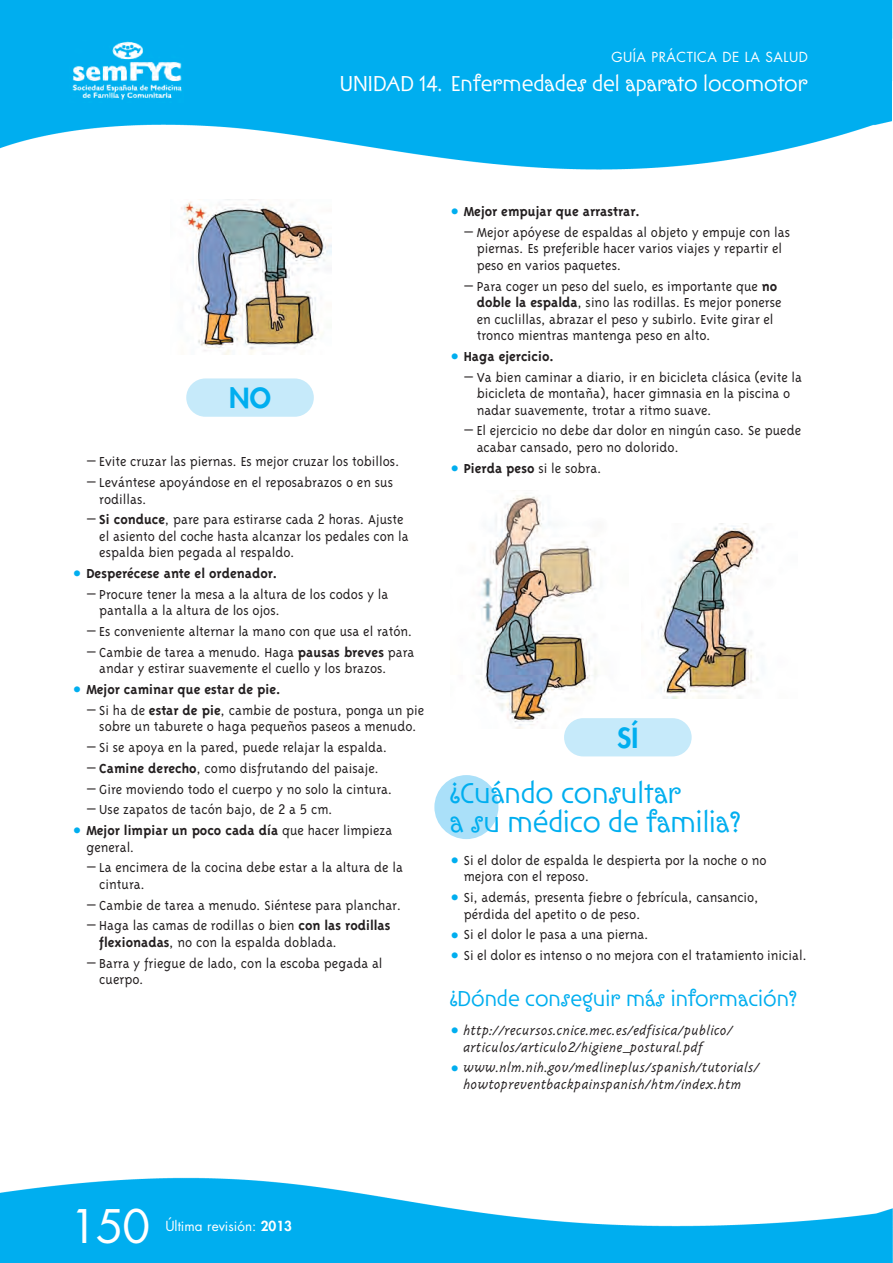
<style>
.page{position:relative;width:893px;height:1263px;background:#fff}
.page>*{position:absolute;margin:0;border:0;box-sizing:border-box;transform-origin:0 0}
.t1{font:45px "Futura";color:#fff}
.t2{font:30px/29.2px "Ironwork ITCTT";color:#00aeef}
.t3{font:800 27px "Futura";color:#00aeef}
.t4{font:22.5px "Ironwork ITCTT";color:#fff}
.t5{font:22.5px "Ironwork ITCTT";color:#00aeef}
.t6{font:300 15px/16.5px "Triplex";color:#231f20}
.t7{font:italic 300 15px/16.5px "Triplex";color:#231f20}
.t8{font:700 15px/16.5px "Triplex";color:#231f20}
.t9{font:13.5px "Futura";letter-spacing:.035em;color:#fff}
.t10{font:13.5px "Futura";color:#fff}
.s1{font-weight:700}
.s2{font-family:"Officina Sans";font-weight:400}
.s3{font-family:"European Pi Three";font-weight:400;color:#00aeef}
.s4{font-weight:300}
.s5{font-family:"European Pi Three";font-weight:400;font-style:normal;color:#00aeef}
.s6{font-weight:800}
</style>
<div class="page">
<div style="left:434px;top:775px;width:64px;height:64px;background:#aae0f9;border-radius:50%"></div>
<img style="left:0;top:1177px;width:893px;height:86px">
<img style="left:0;top:0;width:893px;height:170px">
<div style="left:59px;top:32px;width:142px;height:81px;background:#00aeef"></div>
<img style="left:72px;top:41px;width:110px;height:59px">
<img style="left:477px;top:495px;width:120px;height:233px">
<img style="left:652px;top:523px;width:112px;height:176px">
<img style="left:181px;top:201px;width:150px;height:153px">
<div style="left:186px;top:378px;width:128px;height:39px;background:#c6eafa;border-radius:19px"></div>
<div style="left:564px;top:718px;width:128px;height:38px;background:#c6eafa;border-radius:19px"></div>
<p class="t9" style="left:611px;top:51px;width:198px">GUÍA PRÁCTICA DE LA SALUD</p>
<p class="t4" style="left:340px;top:70px;width:470px">UNIDAD 14. Enfermedades del aparato locomotor</p>
<p class="t3" style="left:229px;top:385px;width:43px">NO</p>
<p class="t6" style="left:87px;top:453px;width:314px">– Evite cruzar las piernas. Es mejor cruzar los tobillos.</p>
<p class="t6" style="left:99px;top:474px;width:295px;text-indent:-12px">– Levántese apoyándose en el reposabrazos o en sus rodillas.</p>
<p class="t6" style="left:99px;top:511px;width:311px;text-indent:-12px">– <span class="s1">Si conduce</span>, pare para estirarse cada <span class="s2">2</span> horas. Ajuste el asiento del coche hasta alcanzar los pedales con la espalda bien pegada al respaldo.</p>
<p class="t8" style="left:72px;top:565px;width:207px"><span class="s3">-</span> Desperécese ante el ordenador.</p>
<p class="t6" style="left:99px;top:585px;width:291px;text-indent:-12px">– Procure tener la mesa a la altura de los codos y la pantalla a la altura de los ojos.</p>
<p class="t6" style="left:87px;top:623px;width:327px">– Es conveniente alternar la mano con que usa el ratón.</p>
<p class="t6" style="left:99px;top:643px;width:317px;text-indent:-12px">– Cambie de tarea a menudo. Haga <span class="s1">pausas breves</span> para andar y estirar suavemente el cuello y los brazos.</p>
<p class="t8" style="left:72px;top:681px;width:210px"><span class="s3">-</span> Mejor caminar que estar de pie.</p>
<p class="t6" style="left:87px;top:701px;width:339px;text-align:center">– Si ha de <span class="s1">estar de pie</span>, cambie de postura, ponga un pie sobre un taburete o haga pequeños paseos a menudo.</p>
<p class="t6" style="left:87px;top:739px;width:302px">– Si se apoya en la pared, puede relajar la espalda.</p>
<p class="t6" style="left:87px;top:759px;width:293px">– <span class="s1">Camine derecho</span>, como disfrutando del paisaje.</p>
<p class="t6" style="left:87px;top:780px;width:307px">– Gire moviendo todo el cuerpo y no solo la cintura.</p>
<p class="t6" style="left:87px;top:801px;width:247px">– Use zapatos de tacón bajo, de <span class="s2">2</span> a <span class="s2">5</span> cm.</p>
<p class="t8" style="left:86px;top:822px;width:307px;text-indent:-14px"><span class="s3">-</span> Mejor limpiar un poco cada día <span class="s4">que hacer limpieza general.</span></p>
<p class="t6" style="left:99px;top:859px;width:305px;text-indent:-12px">– La encimera de la cocina debe estar a la altura de la cintura.</p>
<p class="t6" style="left:87px;top:896px;width:316px">– Cambie de tarea a menudo. Siéntese para planchar.</p>
<p class="t6" style="left:99px;top:917px;width:293px;text-indent:-12px">– Haga las camas de rodillas o bien <span class="s1">con las rodillas flexionadas</span>, no con la espalda doblada.</p>
<p class="t6" style="left:99px;top:954px;width:285px;text-indent:-12px">– Barra y friegue de lado, con la escoba pegada al cuerpo.</p>
<p class="t8" style="left:450px;top:203px;width:192px"><span class="s3">-</span> Mejor empujar que arrastrar.</p>
<p class="t6" style="left:477px;top:223px;width:315px;text-indent:-12px">– Mejor apóyese de espaldas al objeto y empuje con las piernas. Es preferible hacer varios viajes y repartir el peso en varios paquetes.</p>
<p class="t6" style="left:477px;top:277px;width:306px;text-indent:-12px">– Para coger un peso del suelo, es importante que <span class="s1">no doble la espalda</span>, sino las rodillas. Es mejor ponerse en cuclillas, abrazar el peso y subirlo. Evite girar el tronco mientras mantenga peso en alto.</p>
<p class="t8" style="left:450px;top:347px;width:106px"><span class="s3">-</span> Haga ejercicio.</p>
<p class="t6" style="left:477px;top:368px;width:327px;text-indent:-12px">– Va bien caminar a diario, ir en bicicleta clásica (evite la bicicleta de montaña), hacer gimnasia en la piscina o nadar suavemente, trotar a ritmo suave.</p>
<p class="t6" style="left:477px;top:422px;width:326px;text-indent:-12px">– El ejercicio no debe dar dolor en ningún caso. Se puede acabar cansado, pero no dolorido.</p>
<p class="t8" style="left:450px;top:459px;width:153px"><span class="s3">-</span> Pierda peso <span class="s4">si le sobra.</span></p>
<p class="t3" style="left:617px;top:725px;width:23px">SÍ</p>
<p class="t2" style="left:450px;top:778px;width:292px">¿Cuándo consultar<br>a su médico de familia?</p>
<p class="t6" style="left:464px;top:851px;width:305px;text-indent:-14px"><span class="s3">-</span> Si el dolor de espalda le despierta por la noche o no mejora con el reposo.</p>
<p class="t6" style="left:464px;top:889px;width:296px;text-indent:-14px"><span class="s3">-</span> Si, además, presenta fiebre o febrícula, cansancio, pérdida del apetito o de peso.</p>
<p class="t6" style="left:450px;top:926px;width:200px"><span class="s3">-</span> Si el dolor le pasa a una pierna.</p>
<p class="t6" style="left:450px;top:947px;width:359px"><span class="s3">-</span> Si el dolor es intenso o no mejora con el tratamiento inicial.</p>
<p class="t5" style="left:450px;top:985px;width:349px">¿Dónde conseguir más información?</p>
<p class="t7" style="left:464px;top:1022px;width:271px;text-indent:-14px"><span class="s5">-</span> http://recursos.cnice.mec.es/edfisica/publico/ articulos/articulo<span class="s2">2</span>/higiene_postural.pdf</p>
<p class="t7" style="left:450px;top:1059px;width:312px;text-align:center"><span class="s5">-</span> www.nlm.nih.gov/medlineplus/spanish/tutorials/ howtopreventbackpainspanish/htm/index.htm</p>
<p class="t1" style="left:70px;top:1205px;width:82px">150</p>
<p class="t10" style="left:165px;top:1219px;width:128px">Última revisión: <span class="s6">2013</span></p>
</div>
